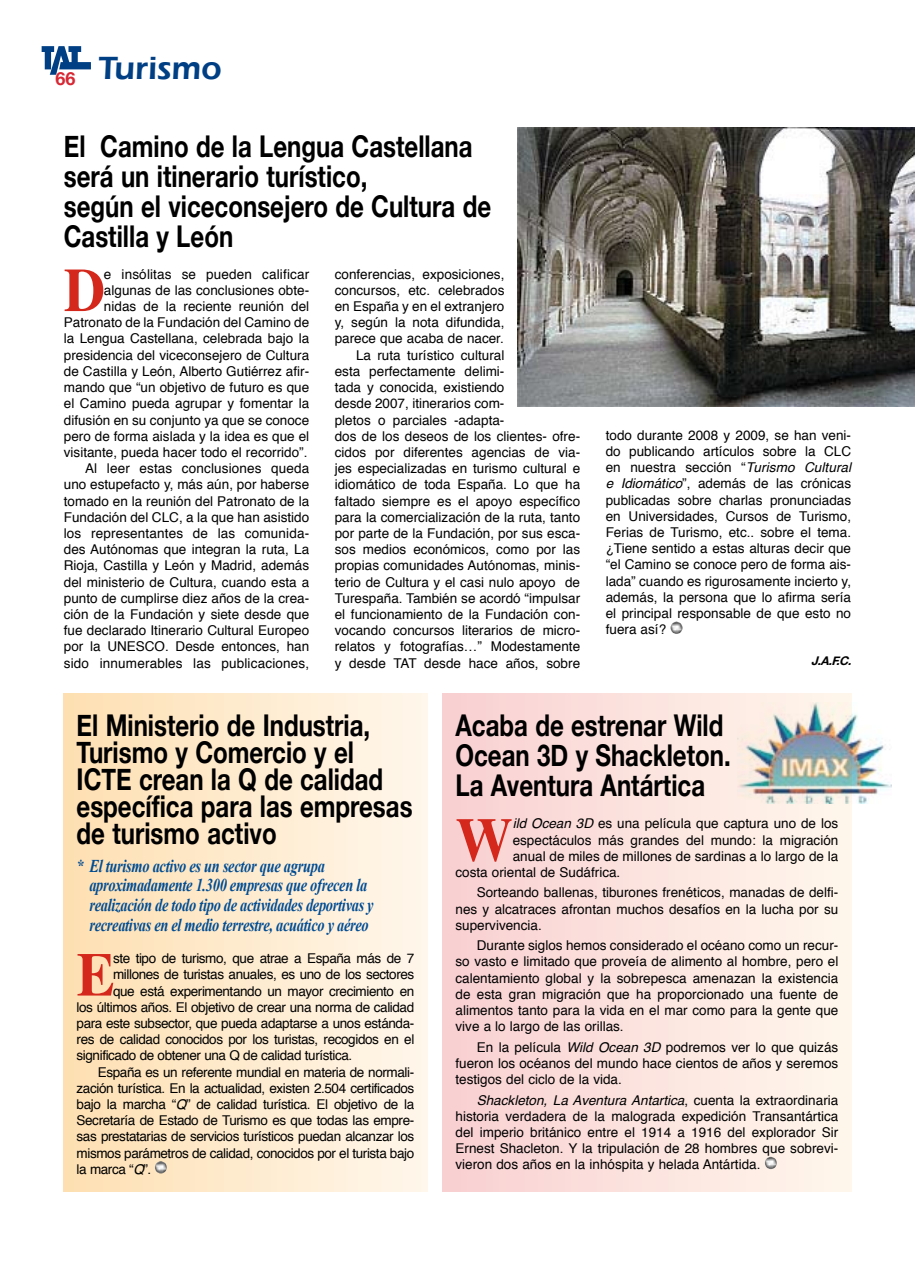
<style>
.page{position:relative;width:915px;height:1276px;background:#fff}
.page>*{position:absolute;margin:0;border:0;box-sizing:border-box;transform-origin:0 0}
.t1{font:700 61.5px "Times";color:#d5281c;scale:.93 1}
.t2{font:33px "Erie Black Plain";color:#003f84}
.t3{font:700 30px/30px "Helvetica Neue";color:#000;scale:.8 1}
.t4{font:italic 700 18px/19.6px "Times New Roman";letter-spacing:-.02em;color:#004c93;scale:.8 1}
.t5{font:13.5px/16.2px "Helvetica";color:#000;text-align:justify}
.t6{font:13.5px "Helvetica";letter-spacing:-.03em;color:#000}
.t7{font:italic 700 12px "Helvetica Neue";color:#000}
.s1{font-style:italic}
</style>
<div class="page">
<svg style="left:42px;top:46px;width:49px;height:29px"></svg>
<div style="left:442px;top:694px;width:408px;height:497px;background:linear-gradient(to right,#f9d0d1,#fff7ec)"></div>
<svg style="left:764px;top:1156px;width:12px;height:13px"></svg>
<div style="left:64px;top:694px;width:363px;height:497px;background:linear-gradient(to right,#fedfb1,#fff7ec)"></div>
<svg style="left:155px;top:1161px;width:12px;height:12px"></svg>
<svg style="left:670px;top:621px;width:12px;height:13px"></svg>
<img style="left:517px;top:128px;width:397px;height:279px">
<img style="left:737px;top:702px;width:154px;height:101px">
<h2 class="t2" style="left:56px;top:48px;width:167px"><sub>66</sub> Turismo</h2>
<h3 class="t3" style="left:64px;top:131px;width:535px">El Camino de la Lengua Castellana será un itinerario turístico,<br>según el viceconsejero de Cultura de<br>Castilla y León</h3>
<p class="t5" style="left:64px;top:266px;width:247px;text-align:right">e insólitas se pueden calificar algunas de las conclusiones obte-<br>nidas de la reciente reunión del Patronato de la Fundación del Camino de la Lengua Castellana, celebrada bajo la presidencia del viceconsejero de Cultura de Castilla y León, Alberto Gutiérrez afir&shy;mando que “un objetivo de futuro es que el Camino pueda agrupar y fomentar la difusión en su conjunto ya que se conoce pero de forma aislada y la idea es que el visitante, pueda hacer todo el recorrido”.<br>Al leer estas conclusiones queda uno estupefacto y, más aún, por haberse tomado en la reunión del Patronato de la Fundación del CLC, a la que han asistido los representantes de las comunida&shy;des Autónomas que integran la ruta, La Rioja, Castilla y León y Madrid, además del ministerio de Cultura, cuando esta a punto de cumplirse diez años de la crea&shy;ción de la Fundación y siete desde que fue declarado Itinerario Cultural Europeo por la UNESCO. Desde entonces, han sido innumerables las publicaciones,</p>
<p class="t5" style="left:334px;top:266px;width:171px">conferencias, exposiciones,</p>
<h1 class="t1" style="left:64px;top:231px;width:46px">D</h1>
<p class="t5" style="left:334px;top:282px;width:171px">concursos, etc. celebrados</p>
<p class="t5" style="left:334px;top:299px;width:171px">en España y en el extranjero</p>
<p class="t5" style="left:334px;top:315px;width:171px">y, según la nota difundida,</p>
<p class="t5" style="left:334px;top:331px;width:170px">parece que acaba de nacer.</p>
<p class="t5" style="left:356px;top:347px;width:150px">La ruta turístico cultural</p>
<p class="t5" style="left:334px;top:363px;width:171px">esta perfectamente delimi-</p>
<p class="t5" style="left:334px;top:380px;width:171px">tada y conocida, existiendo</p>
<p class="t5" style="left:334px;top:396px;width:171px">desde 2007, itinerarios com-</p>
<p class="t5" style="left:334px;top:412px;width:171px">pletos o parciales -adapta-</p>
<p class="t5" style="left:334px;top:428px;width:247px">dos de los deseos de los clientes- ofre-</p>
<p class="t5" style="left:334px;top:444px;width:247px">cidos por diferentes agencias de via-</p>
<p class="t5" style="left:334px;top:461px;width:247px">jes especializadas en turismo cultural e</p>
<p class="t5" style="left:334px;top:477px;width:247px">idiomático de toda España. Lo que ha</p>
<p class="t5" style="left:334px;top:493px;width:247px">faltado siempre es el apoyo específico</p>
<p class="t5" style="left:334px;top:509px;width:247px">para la comercialización de la ruta, tanto</p>
<p class="t5" style="left:334px;top:525px;width:247px">por parte de la Fundación, por sus esca-</p>
<p class="t5" style="left:334px;top:542px;width:247px">sos medios económicos, como por las</p>
<p class="t5" style="left:334px;top:558px;width:247px">propias comunidades Autónomas, minis-</p>
<p class="t5" style="left:334px;top:574px;width:247px">terio de Cultura y el casi nulo apoyo de</p>
<p class="t5" style="left:334px;top:590px;width:247px">Turespaña. También se acordó “impulsar</p>
<p class="t5" style="left:334px;top:606px;width:247px">el funcionamiento de la Fundación con-</p>
<p class="t5" style="left:334px;top:623px;width:247px">vocando concursos literarios de micro-</p>
<p class="t5" style="left:334px;top:639px;width:247px">relatos y fotografías…” Modestamente</p>
<p class="t5" style="left:334px;top:655px;width:247px">y desde TAT desde hace años, sobre</p>
<p class="t5" style="left:605px;top:427px;width:247px">todo durante 2008 y 2009, se han veni&shy;do publicando artículos sobre la CLC en nuestra sección “<span class="s1">Turismo Cultural e Idiomático</span>”, además de las crónicas publicadas sobre charlas pronunciadas en Universidades, Cursos de Turismo, Ferias de Turismo, etc.. sobre el tema. ¿Tiene sentido a estas alturas decir que “el Camino se conoce pero de forma ais&shy;lada” cuando es rigurosamente incierto y, además, la persona que lo afirma sería el principal responsable de que esto no fuera así?</p>
<p class="t7" style="left:811px;top:653px;width:45px">J.A.F.C.</p>
<h3 class="t3" style="left:77px;top:711px;width:421px;line-height:27px">El Ministerio de Industria,<br>Turismo y Comercio y el<br>ICTE crean la Q de calidad específica para las empresas de turismo activo</h3>
<h3 class="t4" style="left:89px;top:855px;width:357px;text-indent:-13px">* El turismo activo es un sector que agrupa aproximadamente 1.300 empresas que ofrecen la realización de todo tipo de actividades deportivas y recreativas en el medio terrestre, acuático y aéreo</h3>
<h1 class="t1" style="left:77px;top:916px;width:42px">E</h1>
<p class="t6" style="left:113px;top:948px;width:302px">ste tipo de turismo, que atrae a España más de 7</p>
<p class="t6" style="left:113px;top:964px;width:303px">millones de turistas anuales, es uno de los sectores</p>
<p class="t6" style="left:113px;top:980px;width:303px">que está experimentando un mayor crecimiento en</p>
<p class="t6" style="left:77px;top:996px;width:339px">los últimos años. El objetivo de crear una norma de calidad</p>
<p class="t6" style="left:77px;top:1013px;width:339px">para este subsector, que pueda adaptarse a unos estánda-</p>
<p class="t6" style="left:77px;top:1029px;width:339px">res de calidad conocidos por los turistas, recogidos en el</p>
<p class="t6" style="left:77px;top:1045px;width:277px">significado de obtener una Q de calidad turística.</p>
<p class="t6" style="left:98px;top:1061px;width:318px">España es un referente mundial en materia de normali-</p>
<p class="t6" style="left:77px;top:1077px;width:339px">zación turística. En la actualidad, existen 2.504 certificados</p>
<p class="t6" style="left:77px;top:1094px;width:339px">bajo la marcha “<span class="s1">Q</span>” de calidad turística. El objetivo de la</p>
<p class="t6" style="left:77px;top:1110px;width:339px">Secretaría de Estado de Turismo es que todas las empre-</p>
<p class="t6" style="left:77px;top:1126px;width:339px">sas prestatarias de servicios turísticos puedan alcanzar los</p>
<p class="t6" style="left:77px;top:1142px;width:339px">mismos parámetros de calidad, conocidos por el turista bajo</p>
<p class="t5" style="left:77px;top:1161px;width:76px">la marca “<span class="s1">Q</span>”.</p>
<h3 class="t3" style="left:455px;top:709px;width:345px">Acaba de estrenar Wild<br>Ocean 3D y Shackleton.<br>La Aventura Antártica</h3>
<h1 class="t1" style="left:455px;top:781px;width:63px">W</h1>
<p class="t5" style="left:512px;top:816px;width:327px"><span class="s1">ild Ocean 3D</span> es una película que captura uno de los</p>
<p class="t5" style="left:512px;top:832px;width:327px">espectáculos más grandes del mundo: la migración</p>
<p class="t5" style="left:512px;top:848px;width:327px">anual de miles de millones de sardinas a lo largo de la</p>
<p class="t5" style="left:455px;top:864px;width:166px">costa oriental de Sudáfrica.</p>
<p class="t5" style="left:455px;top:885px;width:384px;text-indent:21px">Sorteando ballenas, tiburones frenéticos, manadas de delfi&shy;nes y alcatraces afrontan muchos desafíos en la lucha por su supervivencia.</p>
<p class="t5" style="left:455px;top:938px;width:384px;text-indent:21px">Durante siglos hemos considerado el océano como un recur&shy;so vasto e limitado que proveía de alimento al hombre, pero el calentamiento global y la sobrepesca amenazan la existencia de esta gran migración que ha proporcionado una fuente de alimentos tanto para la vida en el mar como para la gente que vive a lo largo de las orillas.</p>
<p class="t5" style="left:455px;top:1039px;width:384px;text-indent:21px">En la película <span class="s1">Wild Ocean 3D</span> podremos ver lo que quizás fueron los océanos del mundo hace cientos de años y seremos testigos del ciclo de la vida.</p>
<p class="t5" style="left:455px;top:1092px;width:384px;text-indent:21px"><span class="s1">Shackleton, La Aventura Antartica</span>, cuenta la extraordinaria historia verdadera de la malograda expedición Transantártica del imperio británico entre el 1914 a 1916 del explorador Sir Ernest Shacleton. Y la tripulación de 28 hombres que sobrevi&shy;vieron dos años en la inhóspita y helada Antártida.</p>
</div>
